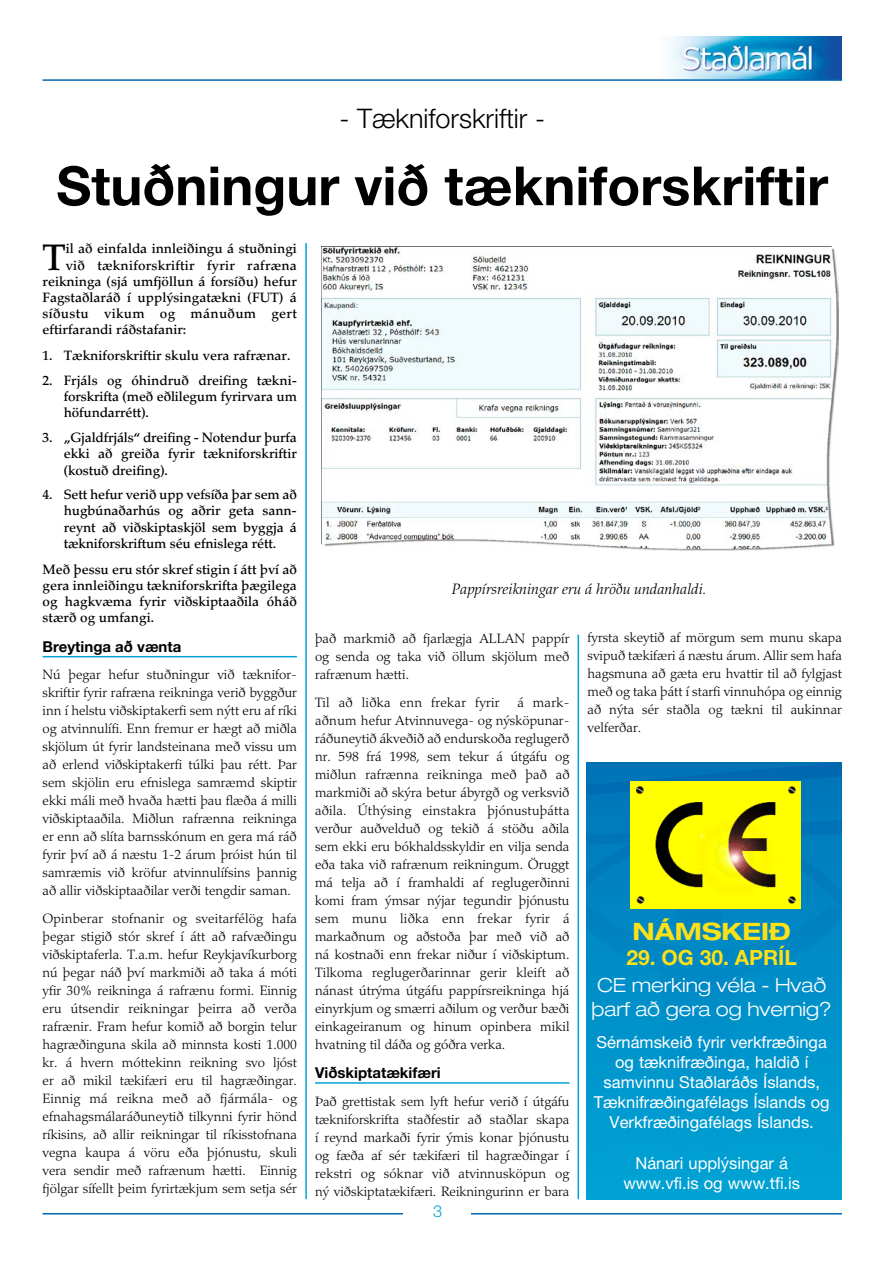
<style>
.page{position:relative;width:893px;height:1263px;background:#fff}
.page>*{position:absolute;margin:0;border:0;box-sizing:border-box;transform-origin:0 0}
.t1{font:700 54px "Helvetica Neue IS";color:#000}
.t2{font:500 36.9px "Palatino IS";color:#000}
.t3{font:300 27px "Helvetica Neue IS";color:#000}
.t4{font:700 expanded 24px "Helvetica Neue IS";color:#fbe115}
.t5{font:700 21px "Helvetica Neue IS";color:#fbe115}
.t6{font:300 expanded 19.5px/23.4px "Helvetica Neue IS";color:#fff}
.t7{font:16.5px/19.8px "Helvetica Neue IS";color:#fff;text-align:center}
.t8{font:300 16.5px "Helvetica Neue IS";color:#00a3d4}
.t9{font:italic 300 15px "Palatino IS";color:#000}
.t10{font:700 15px "Helvetica Neue IS";color:#000}
.t11{font:300 13.5px/18px "Palatino IS";color:#000;text-align:justify}
.t12{font:500 13.5px/16.2px "Palatino IS";color:#000;text-align:justify}
.t13{font:500 13.5px "Palatino IS";letter-spacing:.02em;color:#000}
.t14{font:500 13.5px "Palatino IS";letter-spacing:.025em;color:#000}
.t15{font:300 13.5px "Palatino IS";letter-spacing:.02em;color:#000}
</style>
<div class="page">
<hr style="left:43px;top:1213px;width:799px;height:1px;background:#0067b0">
<div style="left:404px;top:1204px;width:67px;height:19px;background:#fff"></div>
<img style="left:670px;top:36px;width:172px;height:43px">
<hr style="left:43px;top:79px;width:799px;height:2px;background:#0067b0">
<hr style="left:43px;top:656px;width:254px;height:1px;background:#00a3d4">
<hr style="left:315px;top:1082px;width:254px;height:2px;background:#00a3d4">
<hr style="left:305px;top:243px;width:2px;height:956px;background:#00a3d4">
<hr style="left:578px;top:635px;width:1px;height:564px;background:#00a3d4">
<img style="left:321px;top:246px;width:517px;height:304px">
<div style="left:587px;top:762px;width:255px;height:437px;background:linear-gradient(to bottom,#0072b6,#00a5d5)"></div>
<img style="left:630px;top:782px;width:170px;height:127px">
<h3 class="t3" style="left:339px;top:101px;width:207px">- Tækniforskriftir -</h3>
<h1 class="t1" style="left:56px;top:153px;width:773px">Stuðningur við tækniforskriftir</h1>
<h2 class="t2" style="left:43px;top:235px;width:25px">T</h2>
<p class="t12" style="left:66px;top:241px;width:233px">il að einfalda innleiðingu á stuðningi</p>
<p class="t13" style="left:66px;top:257px;width:233px">við tækniforskriftir fyrir rafræna</p>
<p class="t12" style="left:43px;top:273px;width:256px">reikninga (sjá umfjöllun á forsíðu) hefur</p>
<p class="t12" style="left:43px;top:290px;width:256px">Fagstaðlaráð í upplýsingatækni (FUT) á</p>
<p class="t14" style="left:43px;top:306px;width:256px">síðustu vikum og mánuðum gert</p>
<p class="t12" style="left:43px;top:322px;width:145px">eftirfarandi ráðstafanir:</p>
<p class="t12" style="left:43px;top:348px;width:249px">1. Tækniforskriftir skulu vera rafrænar.</p>
<p class="t12" style="left:64px;top:373px;width:235px;text-indent:-21px">2. Frjáls og óhindruð dreifing tækni&shy;forskrifta (með eðlilegum fyrirvara um höfundarrétt).</p>
<p class="t12" style="left:64px;top:430px;width:235px;text-indent:-21px">3. „Gjaldfrjáls“ dreifing - Notendur þurfa ekki að greiða fyrir tækniforskriftir (kostuð dreifing).</p>
<p class="t12" style="left:64px;top:487px;width:235px;text-indent:-21px">4. Sett hefur verið upp vefsíða þar sem að hugbúnaðarhús og aðrir geta sann&shy;reynt að viðskiptaskjöl sem byggja á tækniforskriftum séu efnislega rétt.</p>
<p class="t12" style="left:43px;top:561px;width:256px">Með þessu eru stór skref stigin í átt því að gera innleiðingu tækniforskrifta þægilega og hagkvæma fyrir viðskiptaaðila óháð stærð og umfangi.</p>
<p class="t10" style="left:43px;top:637px;width:140px">Breytinga að vænta</p>
<p class="t11" style="left:43px;top:666px;width:256px;text-align:left">Nú þegar hefur stuðningur við tæknifor&shy;skriftir fyrir rafræna reikninga verið byggður inn í helstu viðskiptakerfi sem nýtt eru af ríki og atvinnulífi. Enn fremur er hægt að miðla skjölum út fyrir landsteinana með vissu um að erlend viðskiptakerfi túlki þau rétt. Þar sem skjölin eru efnislega samræmd skiptir ekki máli með hvaða hætti þau flæða á milli viðskiptaaðila. Miðlun rafrænna reikninga er enn að slíta barnsskónum en gera má ráð fyrir því að á næstu 1-2 árum þróist hún til samræmis við kröfur atvinnulífsins þannig að allir viðskiptaaðilar verði tengdir saman.</p>
<p class="t11" style="left:43px;top:910px;width:256px">Opinberar stofnanir og sveitarfélög hafa þegar stigið stór skref í átt að rafvæðingu viðskiptaferla. T.a.m. hefur Reykjavíkurborg nú þegar náð því markmiði að taka á móti yfir 30% reikninga á rafrænu formi. Einnig eru útsendir reikningar þeirra að verða rafrænir. Fram hefur komið að borgin telur hagræðinguna skila að minnsta kosti 1.000 kr. á hvern móttekinn reikning svo ljóst er að mikil tækifæri eru til hagræðingar.<br>Einnig má reikna með að fjármála- og efnahagsmálaráðuneytið tilkynni fyrir hönd ríkisins, að allir reikningar til ríkisstofnana vegna kaupa á vöru eða þjónustu, skuli vera sendir með rafrænum hætti. Einnig fjölgar sífellt þeim fyrirtækjum sem setja sér</p>
<p class="t9" style="left:452px;top:580px;width:256px">Pappírsreikningar eru á hröðu undanhaldi.</p>
<p class="t11" style="left:315px;top:629px;width:256px">það markmið að fjarlægja ALLAN pappír og senda og taka við öllum skjölum með rafrænum hætti.</p>
<p class="t15" style="left:315px;top:694px;width:186px">Til að liðka enn frekar fyrir</p>
<p class="t11" style="left:315px;top:693px;width:256px;text-align:left;text-indent:202px">á mark&shy;aðnum hefur Atvinnuvega- og nýsköpunar&shy;ráðuneytið ákveðið að endurskoða reglugerð nr. 598 frá 1998, sem tekur á útgáfu og miðlun rafrænna reikninga með það að markmiði að skýra betur ábyrgð og verksvið aðila. Úthýsing einstakra þjónustuþátta verður auðvelduð og tekið á stöðu aðila sem ekki eru bókhaldsskyldir en vilja senda eða taka við rafrænum reikningum. Öruggt má telja að í framhaldi af reglugerðinni komi fram ýmsar nýjar tegundir þjónustu sem munu liðka enn frekar fyrir á markaðnum og aðstoða þar með við að ná kostnaði enn frekar niður í viðskiptum.<br>Tilkoma reglugerðarinnar gerir kleift að nánast útrýma útgáfu pappírsreikninga hjá einyrkjum og smærri aðilum og verður bæði einkageiranum og hinum opinbera mikil hvatning til dáða og góðra verka.</p>
<p class="t10" style="left:315px;top:1063px;width:127px">Viðskiptatækifæri</p>
<p class="t11" style="left:315px;top:1092px;width:256px">Það grettistak sem lyft hefur verið í útgáfu tækniforskrifta staðfestir að staðlar skapa í reynd markaði fyrir ýmis konar þjónustu og fæða af sér tækifæri til hagræðingar í rekstri og sóknar við atvinnusköpun og ný viðskiptatækifæri. Reikningurinn er bara</p>
<p class="t8" style="left:433px;top:1201px;width:11px">3</p>
<p class="t11" style="left:587px;top:628px;width:256px">fyrsta skeytið af mörgum sem munu skapa svipuð tækifæri á næstu árum. Allir sem hafa hagsmuna að gæta eru hvattir til að fylgjast með og taka þátt í starfi vinnuhópa og einnig að nýta sér staðla og tækni til aukinnar velferðar.</p>
<h3 class="t4" style="left:633px;top:916px;width:160px">NÁMSKEIÐ</h3>
<h3 class="t5" style="left:626px;top:944px;width:172px">29. OG 30. APRÍL</h3>
<h3 class="t6" style="left:592px;top:974px;width:242px">CE merking véla - Hvað þarf að gera og hvernig?</h3>
<p class="t7" style="left:594px;top:1032px;width:237px">Sérnámskeið fyrir verkfræðinga og tæknifræðinga, haldið í samvinnu Staðlaráðs Íslands,<br>Tæknifræðingafélags Íslands og<br>Verkfræðingafélags Íslands.</p>
<p class="t7" style="left:623px;top:1153px;width:178px">Nánari upplýsingar á www.vfi.is og www.tfi.is</p>
</div>
